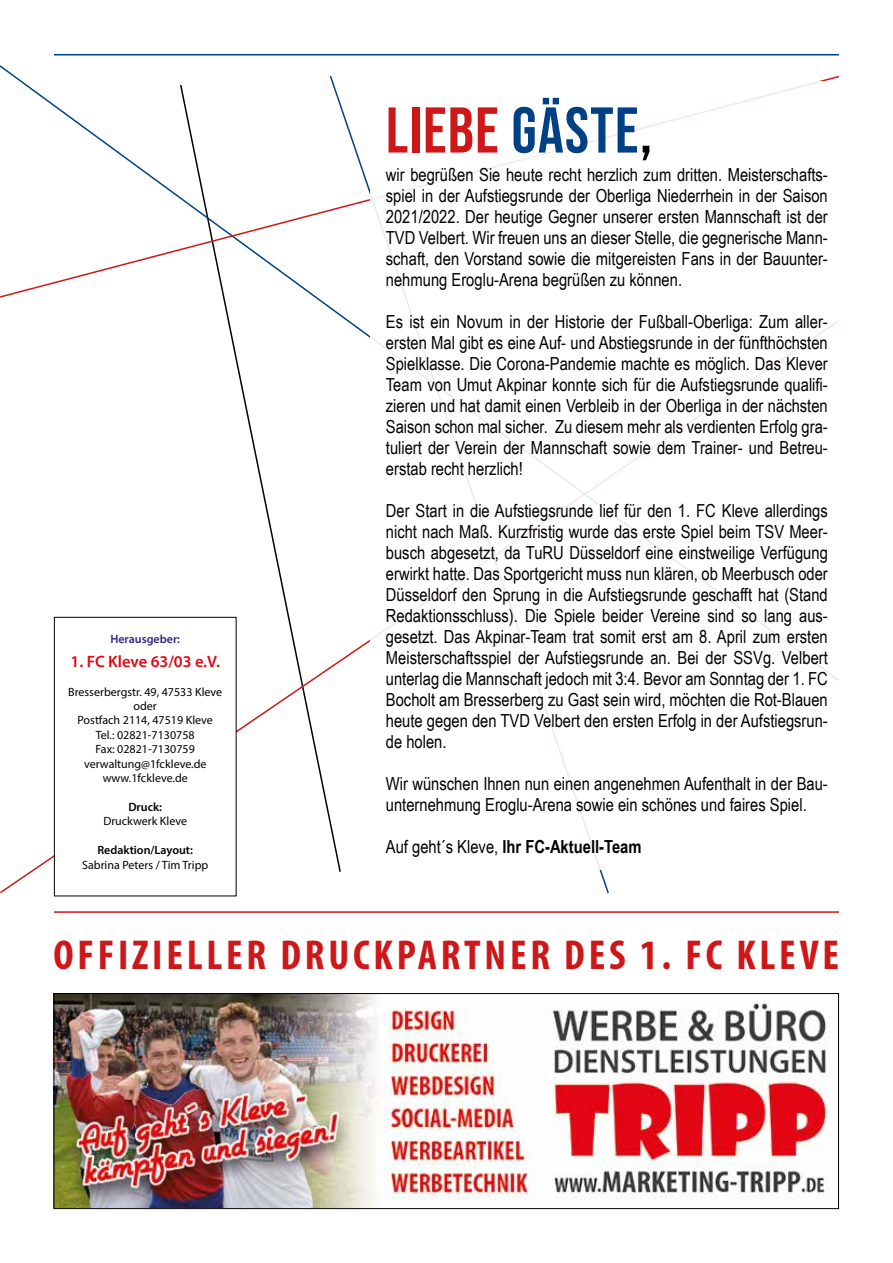
<style>
.page{position:relative;width:893px;height:1263px;background:#fff}
.page>*{position:absolute;margin:0;border:0;box-sizing:border-box;transform-origin:0 0}
.t1{font:64.5px "Bebas Neue";letter-spacing:.02em;color:#cd1719}
.t2{font:700 condensed 42px "Myriad Pro";letter-spacing:.09em;color:#cd1719}
.t3{font:18px/21px "Arial Narrow";color:#000;text-align:justify}
.t4{font:700 18px "Arial Narrow";color:#000}
.t5{font:600 16.5px "Myriad Pro";color:#e30613}
.t6{font:12px/14.4px "Myriad Pro";color:#000;text-align:center}
.t7{font:600 12px "Myriad Pro";color:#000}
.t8{font:600 12px "Myriad Pro";color:#312783}
.s1{color:#004185}
.s2{color:#000}
.s3{font-weight:400}
</style>
<div class="page">
<svg style="left:0;top:75px;width:839px;height:224px"></svg>
<svg style="left:329px;top:75px;width:281px;height:243px"></svg>
<svg style="left:0;top:318px;width:609px;height:577px"></svg>
<hr style="left:54px;top:54px;width:785px;height:2px;background:#004185">
<hr style="left:54px;top:911px;width:785px;height:2px;background:#cd1719">
<img style="left:56px;top:995px;width:775px;height:212px">
<div style="left:54px;top:993px;width:785px;height:216px;border:1px solid #000"></div>
<div style="left:54px;top:617px;width:182px;height:279px;background:#fff"></div>
<div style="left:54px;top:617px;width:183px;height:279px;border:1px solid #000"></div>
<div style="left:370px;top:81px;width:483px;height:789px;background:#fff"></div>
<p class="t8" style="left:110px;top:631px;width:71px">Herausgeber:</p>
<p class="t5" style="left:71px;top:651px;width:151px">1. FC Kleve 63/03 e.V.</p>
<p class="t6" style="left:68px;top:684px;width:156px">Bresserbergstr. 49, 47533 Kleve oder<br>Postfach 2114, 47519 Kleve<br>Tel.: 02821-7130758<br>Fax: 02821-7130759 verwaltung@1fckleve.de www.1fckleve.de</p>
<p class="t7" style="left:128px;top:799px;width:35px">Druck:</p>
<p class="t6" style="left:103px;top:814px;width:85px">Druckwerk Kleve</p>
<p class="t7" style="left:97px;top:842px;width:97px">Redaktion/Layout:</p>
<p class="t6" style="left:82px;top:857px;width:128px">Sabrina Peters / Tim Tripp</p>
<h1 class="t1" style="left:386px;top:94px;width:268px">LIEBE <span class="s1">GÄSTE</span><span class="s2">,</span></h1>
<p class="t3" style="left:386px;top:163px;width:443px">wir begrüßen Sie heute recht herzlich zum dritten. Meisterschafts&shy;spiel in der Aufstiegsrunde der Oberliga Niederrhein in der Saison 2021/2022. Der heutige Gegner unserer ersten Mannschaft ist der TVD Velbert. Wir freuen uns an dieser Stelle, die gegnerische Mann&shy;schaft, den Vorstand sowie die mitgereisten Fans in der Bauunter&shy;nehmung Eroglu-Arena begrüßen zu können.</p>
<p class="t3" style="left:386px;top:310px;width:443px">Es ist ein Novum in der Historie der Fußball-Oberliga: Zum aller&shy;ersten Mal gibt es eine Auf- und Abstiegsrunde in der fünfthöchsten Spielklasse. Die Corona-Pandemie machte es möglich. Das Klever Team von Umut Akpinar konnte sich für die Aufstiegsrunde qualifi&shy;zieren und hat damit einen Verbleib in der Oberliga in der nächsten Saison schon mal sicher. Zu diesem mehr als verdienten Erfolg gra&shy;tuliert der Verein der Mannschaft sowie dem Trainer- und Betreu&shy;erstab recht herzlich!</p>
<p class="t3" style="left:386px;top:499px;width:443px">Der Start in die Aufstiegsrunde lief für den 1. FC Kleve allerdings nicht nach Maß. Kurzfristig wurde das erste Spiel beim TSV Meer&shy;busch abgesetzt, da TuRU Düsseldorf eine einstweilige Verfügung erwirkt hatte. Das Sportgericht muss nun klären, ob Meerbusch oder Düsseldorf den Sprung in die Aufstiegsrunde geschafft hat (Stand Redaktionsschluss). Die Spiele beider Vereine sind so lang aus&shy;gesetzt. Das Akpinar-Team trat somit erst am 8. April zum ersten Meisterschaftsspiel der Aufstiegsrunde an. Bei der SSVg. Velbert unterlag die Mannschaft jedoch mit 3:4. Bevor am Sonntag der 1. FC Bocholt am Bresserberg zu Gast sein wird, möchten die Rot-Blauen heute gegen den TVD Velbert den ersten Erfolg in der Aufstiegsrun&shy;de holen.</p>
<p class="t3" style="left:386px;top:772px;width:443px">Wir wünschen Ihnen nun einen angenehmen Aufenthalt in der Bau&shy;unternehmung Eroglu-Arena sowie ein schönes und faires Spiel.</p>
<p class="t4" style="left:386px;top:833px;width:257px"><span class="s3">Auf geht´s Kleve,</span> Ihr FC-Aktuell-Team</p>
<h2 class="t2" style="left:54px;top:929px;width:787px">OFFIZIELLER DRUCKPARTNER DES 1. FC KLEVE</h2>
</div>
